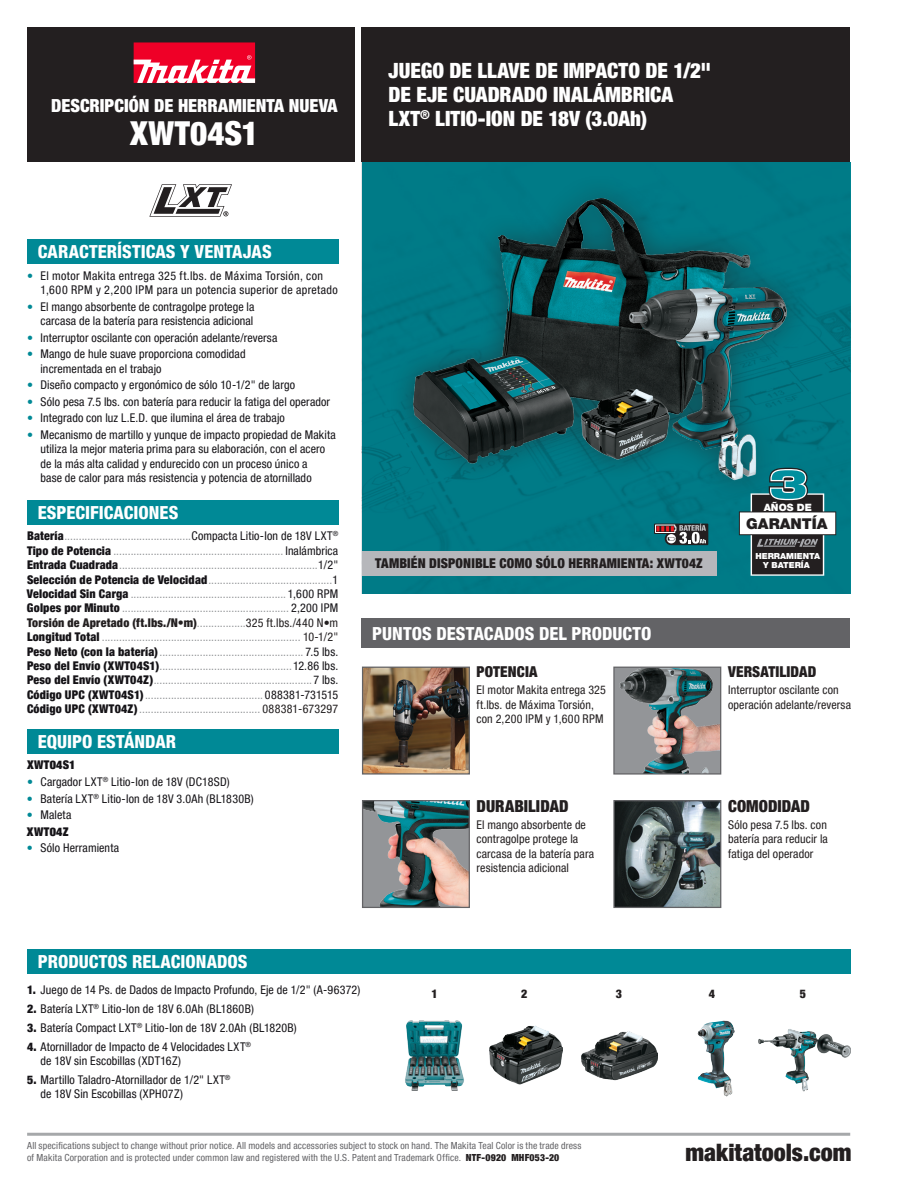
<style>
.page{position:relative;width:918px;height:1188px;background:#fff}
.page>*{position:absolute;margin:0;border:0;box-sizing:border-box;transform-origin:0 0}
.t1{font:900 condensed 33px "Helvetica Neue LT Pro";letter-spacing:.005em;color:#fff}
.t2{font:900 condensed 24px "Helvetica Neue LT Pro";color:#231f20}
.t3{font:900 condensed 21px/24px "Helvetica Neue LT Pro";color:#fff}
.t4{font:800 condensed 18px "Helvetica Neue LT Pro";color:#fff}
.t5{font:900 condensed 18px "Helvetica Neue LT Pro";color:#fff}
.t6{font:900 condensed 16.5px "Helvetica Neue LT Pro";letter-spacing:.005em;color:#231f20}
.t7{font:900 condensed 15px "Helvetica Neue LT Pro";letter-spacing:.01em;color:#231f20}
.t8{font:900 15px "Helvetica Neue";color:#231f20}
.t9{font:900 condensed 13.5px "Helvetica Neue LT Pro";letter-spacing:.01em;color:#231f20}
.t10{font:condensed 12px/14.4px "Helvetica Neue LT Pro";letter-spacing:.015em;color:#939598;text-align:justify}
.t11{font:condensed 12px/14.4px "Helvetica Neue LT Pro";letter-spacing:.01em;color:#151317}
.t12{font:condensed 12px/14.4px "Helvetica Neue LT Pro";letter-spacing:.01em;color:#231f20}
.t13{font:condensed 12px/14.4px "Helvetica Neue LT Pro";letter-spacing:.03em;color:#151317}
.t14{font:900 condensed 12px "Helvetica Neue LT Pro";letter-spacing:.025em;color:#151317}
.t15{font:900 condensed 12px "Helvetica Neue LT Pro";color:#231f20}
.t16{font:900 10.2px "Helvetica Neue";color:#fff}
.t17{font:condensed 9.75px/11.7px "Helvetica Neue LT Pro";letter-spacing:.015em;color:#636366}
.t18{font:900 8.4px/9px "Helvetica Neue";color:#fff;text-align:center}
.s1{color:#008996}
.s2{font-weight:900;color:#151317}
.s3{color:#151317}
.s4{font-weight:900;color:#231f20}
.s5{color:#231f20}
.s6{font-weight:900}
</style>
<div class="page">
<div style="left:27px;top:27px;width:327px;height:135px;background:#231f20"></div>
<div style="left:361px;top:27px;width:489px;height:135px;background:#231f20"></div>
<div style="left:362px;top:162px;width:488px;height:432px;background:#007a87"></div>
<hr style="left:27px;top:1133px;width:823px;height:3px;background:#939598">
<img style="left:414px;top:193px;width:372px;height:332px">
<img style="left:405px;top:1020px;width:59px;height:71px">
<img style="left:489px;top:1025px;width:74px;height:60px">
<img style="left:582px;top:1031px;width:75px;height:50px">
<img style="left:697px;top:1021px;width:26px;height:68px">
<img style="left:758px;top:1029px;width:92px;height:63px">
<img style="left:364px;top:802px;width:104px;height:104px">
<div style="left:362px;top:800px;width:108px;height:108px;border:1px solid #636366"></div>
<img style="left:615px;top:669px;width:104px;height:104px">
<div style="left:613px;top:667px;width:108px;height:108px;border:1px solid #636366"></div>
<img style="left:615px;top:802px;width:104px;height:104px">
<div style="left:613px;top:800px;width:108px;height:108px;border:1px solid #636366"></div>
<img style="left:364px;top:669px;width:104px;height:104px">
<div style="left:362px;top:667px;width:108px;height:108px;border:1px solid #636366"></div>
<div style="left:361px;top:619px;width:489px;height:29px;background:#636366"></div>
<div style="left:27px;top:949px;width:823px;height:25px;background:#008996"></div>
<div style="left:362px;top:551px;width:354px;height:25px;background:#b6b7bb"></div>
<div style="left:27px;top:239px;width:311px;height:25px;background:#008996"></div>
<div style="left:27px;top:500px;width:311px;height:24px;background:#008996"></div>
<div style="left:27px;top:729px;width:311px;height:24px;background:#008996"></div>
<div style="left:134px;top:42px;width:121px;height:41px;background:#ef0027"></div>
<svg style="left:134px;top:55px;width:121px;height:28px"></svg>
<svg style="left:654px;top:524px;width:54px;height:21px"></svg>
<svg style="left:149px;top:184px;width:83px;height:33px"></svg>
<svg style="left:739px;top:468px;width:97px;height:108px"></svg>
<h3 class="t5" style="left:51px;top:95px;width:288px">DESCRIPCIÓN DE HERRAMIENTA NUEVA</h3>
<h1 class="t1" style="left:130px;top:114px;width:130px">XWT04S1</h1>
<h3 class="t3" style="left:389px;top:58px;width:324px">JUEGO DE LLAVE DE IMPACTO DE 1/2"<br>DE EJE CUADRADO INALÁMBRICA<br>LXT<sup>®</sup> LITIO-ION DE 18V (3.0Ah)</h3>
<h3 class="t4" style="left:38px;top:240px;width:235px">CARACTERÍSTICAS Y VENTAJAS</h3>
<p class="t13" style="left:40px;top:268px;width:299px;text-indent:-14px"><span class="s1">•</span> El motor Makita entrega 325 ft.lbs. de Máxima Torsión, con<br>1,600 RPM y 2,200 IPM para un potencia superior de apretado</p>
<p class="t11" style="left:27px;top:299px;width:229px;text-align:right"><span class="s1">•</span> El mango absorbente de contragolpe protege la carcasa de la batería para resistencia adicional</p>
<p class="t11" style="left:27px;top:330px;width:252px"><span class="s1">•</span> Interruptor oscilante con operación adelante/reversa</p>
<p class="t11" style="left:40px;top:347px;width:207px;text-indent:-14px"><span class="s1">•</span> Mango de hule suave proporciona comodidad incrementada en el trabajo</p>
<p class="t11" style="left:27px;top:378px;width:270px"><span class="s1">•</span> Diseño compacto y ergonómico de sólo 10-1/2" de largo</p>
<p class="t11" style="left:27px;top:394px;width:305px"><span class="s1">•</span> Sólo pesa 7.5 lbs. con batería para reducir la fatiga del operador</p>
<p class="t11" style="left:27px;top:411px;width:259px"><span class="s1">•</span> Integrado con luz L.E.D. que ilumina el área de trabajo</p>
<p class="t11" style="left:40px;top:427px;width:297px;text-indent:-14px"><span class="s1">•</span> Mecanismo de martillo y yunque de impacto propiedad de Makita utiliza la mejor materia prima para su elaboración, con el acero de la más alta calidad y endurecido con un proceso único a<br>base de calor para más resistencia y potencia de atornillado</p>
<h3 class="t4" style="left:38px;top:501px;width:142px">ESPECIFICACIONES</h3>
<p class="t10" style="left:27px;top:529px;width:313px"><span class="s2">Batería</span>............................................<span class="s3">Compacta Litio-Ion de 18V LXT</span><sup>® </sup><span class="s2">Tipo de Potencia</span> ........................................................... <span class="s3">Inalámbrica </span><span class="s2">Entrada Cuadrada</span>.....................................................................<span class="s3">1/2" </span><span class="s2">Selección de Potencia de Velocidad</span>...........................................<span class="s3">1<br></span><span class="s2">Velocidad Sin Carga</span> ...................................................... <span class="s3">1,600 RPM </span><span class="s2">Golpes por Minuto</span> .......................................................... <span class="s3">2,200 IPM </span><span class="s4">Torsión de Apretado (ft.lbs./N•m)</span>.................<span class="s5">325 ft.lbs./440 N•m </span><span class="s2">Longitud Total</span> ..................................................................... <span class="s5">10-1/2" </span><span class="s2">Peso Neto (con la batería)</span>.................................................. <span class="s3">7.5 lbs.<br></span><span class="s2">Peso del Envío (XWT04S1)</span>..............................................<span class="s3">12.86 lbs.<br></span><span class="s2">Peso del Envío (XWT04Z)</span>.......................................................<span class="s3">7 lbs.<br></span><span class="s2">Código UPC (XWT04S1)</span>......................................... <span class="s3">088381-731515<br></span><span class="s2">Código UPC (XWT04Z)</span>.......................................... <span class="s5">088381-673297</span></p>
<h3 class="t4" style="left:38px;top:730px;width:140px">EQUIPO ESTÁNDAR</h3>
<p class="t14" style="left:27px;top:757px;width:50px">XWT04S1</p>
<p class="t11" style="left:27px;top:774px;width:204px"><span class="s1">•</span> Cargador LXT<sup>®</sup> Litio-Ion de 18V (DC18SD)</p>
<p class="t11" style="left:27px;top:791px;width:228px"><span class="s1">•</span> Batería LXT<sup>®</sup> Litio-Ion de 18V 3.0Ah (BL1830B)</p>
<p class="t11" style="left:27px;top:807px;width:46px;line-height:16.5px"><span class="s1">•</span> Maleta<br><span class="s6">XWT04Z</span></p>
<p class="t11" style="left:27px;top:841px;width:94px"><span class="s1">•</span> Sólo Herramienta</p>
<p class="t9" style="left:375px;top:555px;width:329px">TAMBIÉN DISPONIBLE COMO SÓLO HERRAMIENTA: XWT04Z</p>
<h3 class="t4" style="left:372px;top:622px;width:281px">PUNTOS DESTACADOS DEL PRODUCTO</h3>
<p class="t7" style="left:477px;top:663px;width:63px">POTENCIA</p>
<p class="t12" style="left:477px;top:683px;width:131px">El motor Makita entrega 325 ft.lbs. de Máxima Torsión, con 2,200 IPM y 1,600 RPM</p>
<p class="t16" style="left:764px;top:501px;width:50px">AÑOS DE</p>
<p class="t8" style="left:746px;top:515px;width:83px">GARANTÍA</p>
<p class="t18" style="left:755px;top:551px;width:66px">HERRAMIENTA<br>Y BATERÍA</p>
<p class="t7" style="left:728px;top:663px;width:90px">VERSATILIDAD</p>
<p class="t12" style="left:728px;top:683px;width:124px">Interruptor oscilante con operación adelante/reversa</p>
<h3 class="t6" style="left:477px;top:796px;width:93px">DURABILIDAD</h3>
<p class="t12" style="left:477px;top:817px;width:119px">El mango absorbente de contragolpe protege la carcasa de la batería para resistencia adicional</p>
<h3 class="t6" style="left:728px;top:796px;width:83px">COMODIDAD</h3>
<p class="t12" style="left:728px;top:817px;width:101px;text-align:justify">Sólo pesa 7.5 lbs. con batería para reducir la fatiga del operador</p>
<h3 class="t4" style="left:38px;top:951px;width:211px">PRODUCTOS RELACIONADOS</h3>
<p class="t11" style="left:27px;top:983px;width:335px"><span class="s6">1.</span> Juego de 14 Ps. de Dados de Impacto Profundo, Eje de 1/2" (A-96372)</p>
<p class="t11" style="left:27px;top:1002px;width:228px"><span class="s6">2.</span> Batería LXT<sup>®</sup> Litio-Ion de 18V 6.0Ah (BL1860B)</p>
<p class="t11" style="left:27px;top:1020px;width:271px"><span class="s6">3.</span> Batería Compact LXT<sup>®</sup> Litio-Ion de 18V 2.0Ah (BL1820B)</p>
<p class="t11" style="left:41px;top:1039px;width:212px;text-indent:-14px"><span class="s6">4.</span> Atornillador de Impacto de 4 Velocidades LXT<sup>® </sup>de 18V sin Escobillas (XDT16Z)</p>
<p class="t11" style="left:41px;top:1072px;width:191px;text-indent:-13px"><span class="s6">5.</span> Martillo Taladro-Atornillador de 1/2" LXT<sup>® </sup>de 18V Sin Escobillas (XPH07Z)</p>
<p class="t15" style="left:432px;top:987px;width:8px">1</p>
<p class="t15" style="left:521px;top:987px;width:8px">2</p>
<p class="t15" style="left:616px;top:987px;width:8px">3</p>
<p class="t15" style="left:709px;top:987px;width:8px">4</p>
<p class="t15" style="left:800px;top:987px;width:8px">5</p>
<p class="t17" style="left:27px;top:1140px;width:556px">All specifications subject to change without prior notice. All models and accessories subject to stock on hand. The Makita Teal Color is the trade dress of Makita Corporation and is protected under common law and registered with the U.S. Patent and Trademark Office. <span class="s4">NTF-0920 MHF053-20</span></p>
<h2 class="t2" style="left:685px;top:1138px;width:167px">makitatools.com</h2>
</div>
